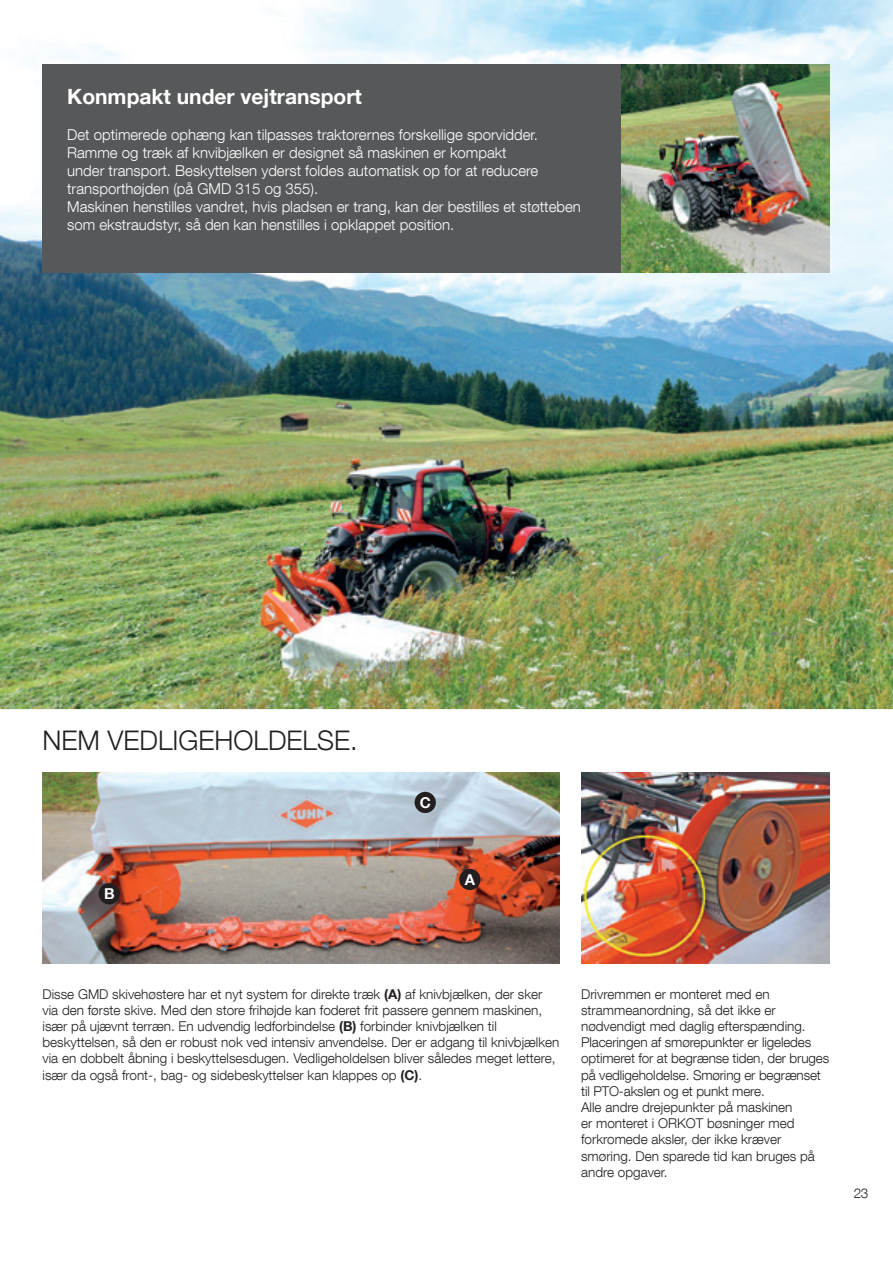
<style>
.page{position:relative;width:893px;height:1263px;background:#fff}
.page>*{position:absolute;margin:0;border:0;box-sizing:border-box;transform-origin:0 0}
.t1{font:300 27px "Helvetica Neue LT Com";color:#231f20}
.t2{font:700 21px "Helvetica Neue LT Com";color:#fff}
.t3{font:300 15px/18px "Helvetica Neue LT Com";color:#fff}
.t4{font:700 15px "Helvetica Neue LT Com";color:#fff}
.t5{font:300 13.5px/16.2px "Helvetica Neue LT Com";color:#231f20}
.s1{font-weight:700}
</style>
<div class="page">
<img style="left:0;top:0;width:893px;height:709px">
<img style="left:621px;top:64px;width:208px;height:209px">
<img style="left:581px;top:772px;width:248px;height:191px">
<img style="left:43px;top:772px;width:517px;height:191px">
<div style="left:459px;top:869px;width:21px;height:21px;background:#231f20;border-radius:50%"></div>
<div style="left:99px;top:883px;width:21px;height:21px;background:#231f20;border-radius:50%"></div>
<div style="left:415px;top:792px;width:21px;height:21px;background:#231f20;border-radius:50%"></div>
<div style="left:43px;top:64px;width:578px;height:209px;background:#57585a"></div>
<h2 class="t2" style="left:67px;top:83px;width:296px">Konmpakt under vejtransport</h2>
<p class="t3" style="left:67px;top:125px;width:515px">Det optimerede ophæng kan tilpasses traktorernes forskellige sporvidder.<br>Ramme og træk af knvibjælken er designet så maskinen er kompakt<br>under transport. Beskyttelsen yderst foldes automatisk op for at reducere transporthøjden (på GMD 315 og 355).<br>Maskinen henstilles vandret, hvis pladsen er trang, kan der bestilles et støtteben som ekstraudstyr, så den kan henstilles i opklappet position.</p>
<h1 class="t1" style="left:43px;top:723px;width:317px">NEM VEDLIGEHOLDELSE.</h1>
<p class="t4" style="left:104px;top:884px;width:12px">B</p>
<p class="t4" style="left:420px;top:793px;width:13px">C</p>
<p class="t4" style="left:465px;top:870px;width:12px">A</p>
<p class="t5" style="left:43px;top:985px;width:518px">Disse GMD skivehøstere har et nyt system for direkte træk <span class="s1">(A)</span> af knivbjælken, der sker via den første skive. Med den store frihøjde kan foderet frit passere gennem maskinen, især på ujævnt terræn. En udvendig ledforbindelse <span class="s1">(B)</span> forbinder knivbjælken til beskyttelsen, så den er robust nok ved intensiv anvendelse. Der er adgang til knivbjælken via en dobbelt åbning i beskyttelsesdugen. Vedligeholdelsen bliver således meget lettere, især da også front-, bag- og sidebeskyttelser kan klappes op <span class="s1">(C)</span>.</p>
<p class="t5" style="left:581px;top:985px;width:250px">Drivremmen er monteret med en strammeanordning, så det ikke er nødvendigt med daglig efterspænding.<br>Placeringen af smørepunkter er ligeledes optimeret for at begrænse tiden, der bruges på vedligeholdelse. Smøring er begrænset til PTO-akslen og et punkt mere.<br>Alle andre drejepunkter på maskinen<br>er monteret i ORKOT bøsninger med forkromede aksler, der ikke kræver smøring. Den sparede tid kan bruges på andre opgaver.</p>
<p class="t5" style="left:854px;top:1185px;width:16px">23</p>
</div>
